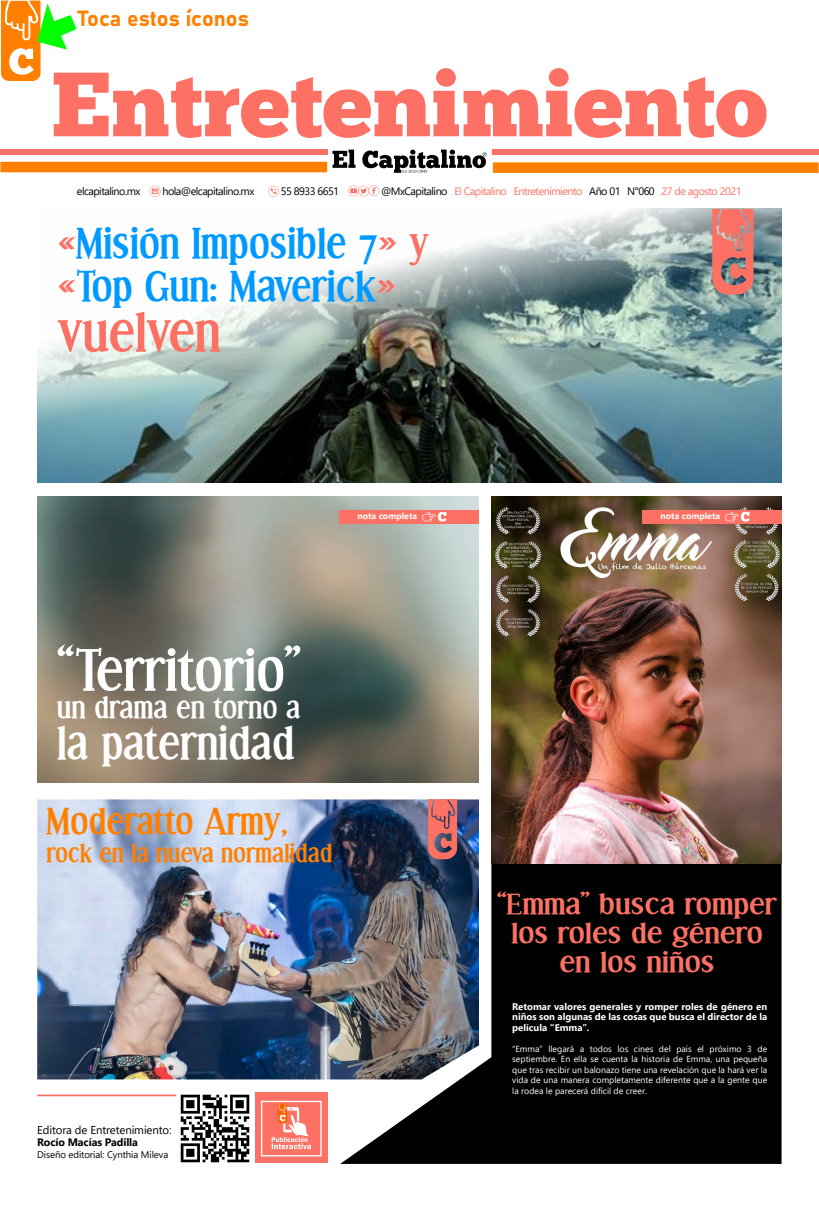
<style>
.page{position:relative;width:819px;height:1211px;background:#fff}
.page>*{position:absolute;margin:0;border:0;box-sizing:border-box;transform-origin:0 0}
.t1{font:91px "Chunk Five Ex";color:#fd7164}
.t2{font:700 55.12px "Effloresce";color:#fff}
.t3{font:700 52.5px "Effloresce";color:#fd7164}
.t4{font:700 43.75px "Effloresce";color:#fff}
.t5{font:700 40.25px/42.9px "Effloresce";color:#09f}
.t6{font:700 35px "Effloresce";color:#ff8000}
.t7{font:700 28.88px "Effloresce";color:#fff}
.t8{font:700 27.12px/28.5px "Effloresce";color:#fd7164;text-align:center;scale:1.16 1}
.t9{font:700 24.5px "Effloresce";color:#ff8000}
.t10{font:21.61px "Bahnschrift";color:#ff8000}
.t11{font:11.38px "Segoe UI";letter-spacing:-.01em;color:#000}
.t12{font:10.76px "Segoe UI";letter-spacing:-.05em;color:#fd7164}
.t13{font:10.76px "Segoe UI";letter-spacing:-.05em;color:#000}
.t14{font:700 10.76px "Segoe UI";letter-spacing:-.01em;color:#000}
.t15{font:700 9.62px/10.5px "Segoe UI";color:#fff;text-align:justify}
.t16{font:9.62px "Segoe UI";letter-spacing:-.01em;color:#000}
.t17{font:8.75px/10.5px "Segoe UI";color:#fff;text-align:justify}
.t18{font:700 8.75px "Segoe UI";color:#fff}
.s1{color:#000}
.s2{color:#fd7164}
</style>
<div class="page">
<svg style="left:340px;top:782px;width:441px;height:381px;background:#1a1a1a"></svg>
<img style="left:37px;top:799px;width:442px;height:280px">
<img style="left:37px;top:496px;width:442px;height:286px">
<img style="left:491px;top:496px;width:290px;height:367px">
<img style="left:37px;top:209px;width:744px;height:273px">
<img style="left:180px;top:1094px;width:70px;height:69px">
<div style="left:255px;top:1092px;width:72px;height:71px;background:#fd7164"></div>
<div style="left:261px;top:1100px;width:60px;height:56px;border:1px solid #fff"></div>
<svg style="left:271px;top:1103px;width:40px;height:46px"></svg>
<svg style="left:0;top:149px;width:819px;height:24px"></svg>
<svg style="left:1px;top:0;width:76px;height:82px"></svg>
<svg style="left:150px;top:186px;width:11px;height:11px"></svg>
<svg style="left:268px;top:186px;width:11px;height:10px"></svg>
<svg style="left:348px;top:185px;width:31px;height:11px"></svg>
<hr style="left:37px;top:1094px;width:139px;height:2px;background:#fd7164">
<div style="left:339px;top:510px;width:139px;height:13px;background:#fd7164"></div>
<svg style="left:422px;top:512px;width:24px;height:9px"></svg>
<div style="left:642px;top:510px;width:139px;height:13px;background:#fd7164"></div>
<svg style="left:725px;top:512px;width:24px;height:9px"></svg>
<svg style="left:712px;top:209px;width:41px;height:85px;background:#dc776e"></svg>
<svg style="left:428px;top:799px;width:29px;height:60px;background:#d16866"></svg>
<p class="t10" style="left:78px;top:2px;width:172px">Toca estos íconos</p>
<p class="t1" style="left:51px;top:36px;width:717px">Entretenimiento</p>
<p class="t13" style="left:77px;top:181px;width:65px">elcapitalino.mx</p>
<p class="t13" style="left:162px;top:181px;width:93px">hola@elcapitalino.mx</p>
<p class="t13" style="left:281px;top:181px;width:60px">55 8933 6651</p>
<p class="t12" style="left:381px;top:181px;width:362px"><span class="s1">@MxCapitalino</span> El Capitalino Entretenimiento <span class="s1">Año 01 N°060</span> 27 de agosto 2021</p>
<p class="t5" style="left:58px;top:223px;width:372px"><span class="s2">«</span>Misión Imposible 7<span class="s2">» y «</span>Top Gun: Maverick<span class="s2">»</span></p>
<p class="t3" style="left:58px;top:303px;width:164px">vuelven</p>
<p class="t18" style="left:357px;top:507px;width:61px">nota completa</p>
<p class="t18" style="left:660px;top:507px;width:61px">nota completa</p>
<p class="t2" style="left:57px;top:639px;width:245px">“Territorio”</p>
<p class="t7" style="left:57px;top:691px;width:245px">un drama en torno a</p>
<p class="t4" style="left:57px;top:719px;width:239px">la paternidad</p>
<p class="t6" style="left:47px;top:802px;width:243px">Moderatto Army,</p>
<p class="t9" style="left:47px;top:839px;width:287px">rock en la nueva normalidad</p>
<p class="t11" style="left:37px;top:1118px;width:136px">Editora de Entretenimiento:</p>
<p class="t14" style="left:37px;top:1131px;width:102px">Rocío Macías Padilla</p>
<p class="t16" style="left:37px;top:1145px;width:132px">Diseño editorial: Cynthia Mileva</p>
<p class="t8" style="left:497px;top:891px;width:242px">“Emma” busca romper los roles de género en los niños</p>
<p class="t15" style="left:512px;top:1000px;width:256px">Retomar valores generales y romper roles de género en niños son algunas de las cosas que busca el director de la película “Emma”.</p>
<p class="t17" style="left:512px;top:1042px;width:256px">“Emma” llegará a todos los cines del país el próximo 3 de septiembre. En ella se cuenta la historia de Emma, una pequeña que tras recibir un balonazo tiene una revelación que la hará ver la vida de una manera completamente diferente que a la gente que la rodea le parecerá difícil de creer.</p>
</div>
